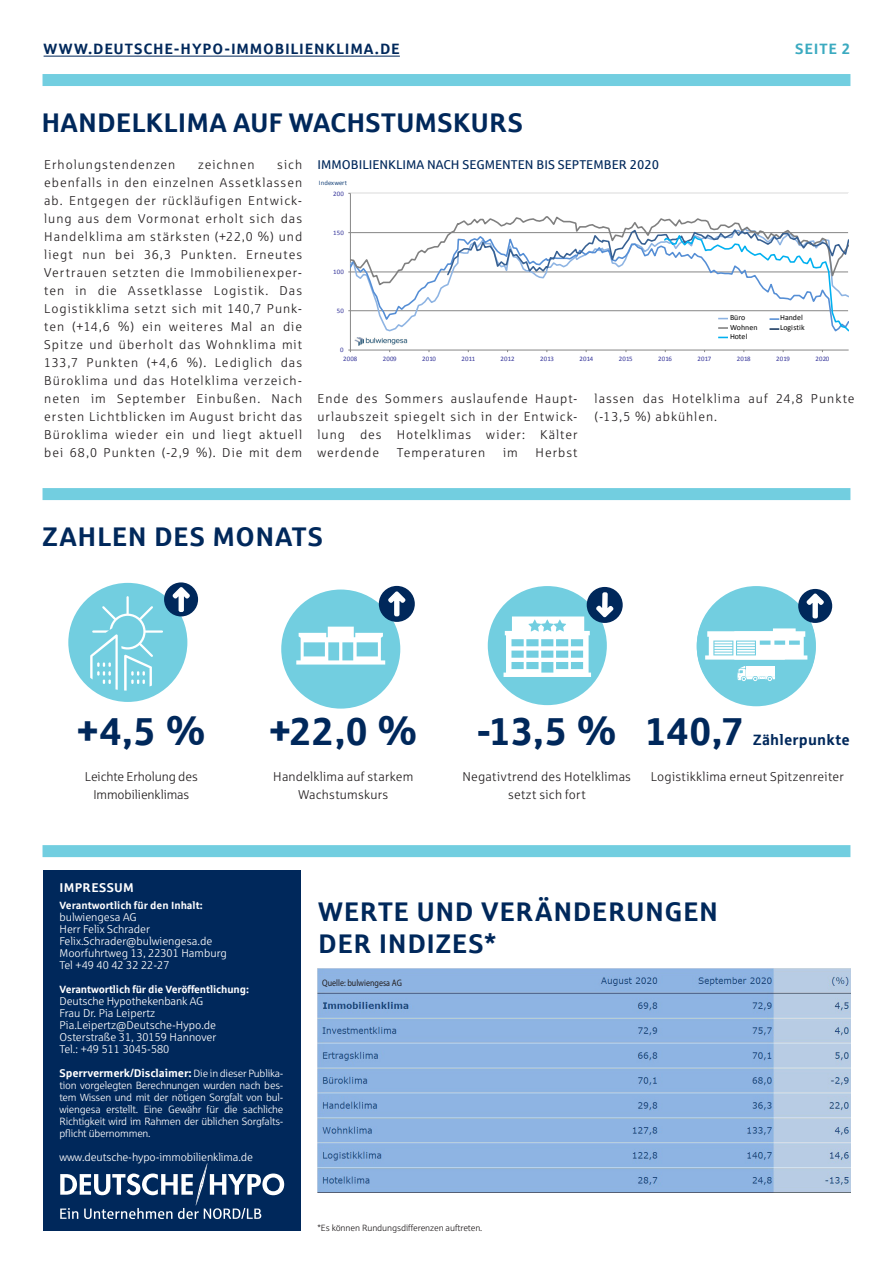
<style>
.page{position:relative;width:893px;height:1263px;background:#fff}
.page>*{position:absolute;margin:0;border:0;box-sizing:border-box;transform-origin:0 0}
.t1{font:700 39px "Sparkasse Rg";letter-spacing:-.005em;color:#00285b}
.t2{font:700 27px/32.4px "Sparkasse Rg";letter-spacing:.015em;color:#00285b}
.t3{font:700 15px "Sparkasse Rg";letter-spacing:.05em;color:#00285b}
.t4{font:700 15px "Sparkasse Rg";letter-spacing:.01em;color:#00285b}
.t5{font:700 15px "Sparkasse Rg";letter-spacing:.055em;color:#3baac0}
.t6{font:12.75px/18px "Sparkasse Lt";letter-spacing:.07em;color:#231f20;text-align:justify}
.t7{font:12.75px "Sparkasse Lt";letter-spacing:.02em;color:#231f20}
.t8{font:12.75px "Sparkasse Rg";color:#00285b}
.t9{font:12.75px "Sparkasse Lt";letter-spacing:-.01em;color:#231f20}
.t10{font:12.75px "Sparkasse Lt";letter-spacing:.015em;color:#231f20}
.t11{font:700 12.75px "Sparkasse Rg";letter-spacing:.02em;color:#fff}
.t12{font:11.25px "Sparkasse Lt";color:#fff}
.t13{font:700 11.25px "Sparkasse Rg";letter-spacing:-.01em;color:#fff}
.t14{font:10.5px/12px "Sparkasse Lt";letter-spacing:-.02em;color:#fff;text-align:justify}
.t15{font:700 10.5px "Sparkasse Rg";letter-spacing:-.01em;color:#fff}
.t16{font:9.45px "Myriad Pro";color:#231f20;scale:.85 1}
.t17{font:9px "Sparkasse Lt";letter-spacing:-.01em;color:#231f20}
.t18{font:7.8px "Calibri";letter-spacing:.005em;color:#000}
.t19{font:6.75px "Calibri";letter-spacing:.03em;color:#339}
.t20{font:6.75px "Calibri";letter-spacing:.015em;color:#1f497d}
.s1{font-family:"Sparkasse Lt";font-weight:400;font-size:10.5px}
</style>
<div class="page">
<div style="left:43px;top:871px;width:257px;height:360px;background:#00285b"></div>
<div style="left:43px;top:488px;width:807px;height:12px;background:#72cee0"></div>
<div style="left:43px;top:74px;width:807px;height:12px;background:#72cee0"></div>
<div style="left:43px;top:845px;width:807px;height:12px;background:#72cee0"></div>
<div style="left:68px;top:583px;width:119px;height:119px;background:#72cee0;border-radius:50%"></div>
<svg style="left:60px;top:1163px;width:224px;height:56px;background:#39587f"></svg>
<hr style="left:44px;top:56px;width:356px;height:1px;background:#00285b">
<img style="left:317px;top:969px;width:533px;height:223px">
<svg style="left:164px;top:582px;width:34px;height:34px"></svg>
<div style="left:488px;top:586px;width:119px;height:119px;background:#72cee0;border-radius:50%"></div>
<div style="left:587px;top:587px;width:36px;height:36px;background:#00285b;border-radius:50%"></div>
<svg style="left:504px;top:488px;width:111px;height:189px"></svg>
<div style="left:281px;top:589px;width:119px;height:120px;background:#72cee0;border-radius:50%"></div>
<div style="left:379px;top:586px;width:36px;height:36px;background:#00285b;border-radius:50%"></div>
<svg style="left:381px;top:586px;width:26px;height:31px"></svg>
<div style="left:350px;top:193px;width:499px;height:157px;border:1px solid #fff"></div>
<hr style="left:350px;top:193px;width:1px;height:157px;background:#868686">
<hr style="left:350px;top:350px;width:499px;height:1px;background:#868686">
<img style="left:355px;top:338px;width:52px;height:8px">
<svg style="left:348px;top:215px;width:501px;height:123px"></svg>
<div style="left:697px;top:586px;width:119px;height:119px;background:#72cee0;border-radius:50%"></div>
<svg style="left:737px;top:666px;width:38px;height:15px"></svg>
<svg style="left:705px;top:628px;width:102px;height:32px;background:#d9f1f6"></svg>
<svg style="left:296px;top:627px;width:89px;height:37px"></svg>
<div style="left:798px;top:589px;width:34px;height:34px;background:#00285b;border-radius:50%"></div>
<svg style="left:805px;top:592px;width:19px;height:27px"></svg>
<svg style="left:90px;top:586px;width:103px;height:105px"></svg>
<p class="t3" style="left:44px;top:39px;width:358px">WWW.DEUTSCHE-HYPO-IMMOBILIENKLIMA.DE</p>
<p class="t5" style="left:795px;top:39px;width:57px">SEITE 2</p>
<p class="t2" style="left:41px;top:105px;width:483px">HANDELKLIMA AUF WACHSTUMSKURS</p>
<p class="t8" style="left:317px;top:156px;width:343px">IMMOBILIENKLIMA NACH SEGMENTEN BIS SEPTEMBER 2020</p>
<p class="t6" style="left:44px;top:155px;width:259px;text-indent:233px">sich ebenfalls in den einzelnen Assetklassen ab. Entgegen der rückläufigen Entwick&shy;lung aus dem Vormonat erholt sich das Handelklima am stärksten (+22,0 %) und liegt nun bei 36,3 Punkten. Erneutes Vertrauen setzten die Immobilienexper&shy;ten in die Assetklasse Logistik. Das Logistikklima setzt sich mit 140,7 Punk&shy;ten (+14,6 %) ein weiteres Mal an die Spitze und überholt das Wohnklima mit 133,7 Punkten (+4,6 %). Lediglich das Büroklima und das Hotelklima verzeich&shy;neten im September Einbußen. Nach ersten Lichtblicken im August bricht das Büroklima wieder ein und liegt aktuell bei 68,0 Punkten (-2,9 %). Die mit dem</p>
<p class="t6" style="left:44px;top:155px;width:133px">Erholungstendenzen</p>
<p class="t6" style="left:198px;top:155px;width:58px">zeichnen</p>
<p class="t20" style="left:319px;top:178px;width:30px">Indexwert</p>
<p class="t19" style="left:333px;top:189px;width:12px">200</p>
<p class="t19" style="left:333px;top:228px;width:12px">150</p>
<p class="t19" style="left:333px;top:267px;width:12px">100</p>
<p class="t19" style="left:337px;top:306px;width:9px">50</p>
<p class="t18" style="left:730px;top:313px;width:17px">Büro</p>
<p class="t18" style="left:780px;top:313px;width:24px">Handel</p>
<p class="t18" style="left:730px;top:322px;width:29px">Wohnen</p>
<p class="t18" style="left:780px;top:322px;width:26px">Logistik</p>
<p class="t18" style="left:730px;top:332px;width:19px">Hotel</p>
<p class="t19" style="left:340px;top:345px;width:5px">0</p>
<p class="t19" style="left:343px;top:355px;width:15px">2008</p>
<p class="t19" style="left:383px;top:355px;width:15px">2009</p>
<p class="t19" style="left:422px;top:355px;width:15px">2010</p>
<p class="t19" style="left:461px;top:355px;width:15px">2011</p>
<p class="t19" style="left:501px;top:355px;width:15px">2012</p>
<p class="t19" style="left:540px;top:355px;width:15px">2013</p>
<p class="t19" style="left:579px;top:355px;width:15px">2014</p>
<p class="t19" style="left:619px;top:355px;width:15px">2015</p>
<p class="t19" style="left:658px;top:355px;width:15px">2016</p>
<p class="t19" style="left:697px;top:355px;width:15px">2017</p>
<p class="t19" style="left:737px;top:355px;width:15px">2018</p>
<p class="t19" style="left:776px;top:355px;width:15px">2019</p>
<p class="t19" style="left:815px;top:355px;width:15px">2020</p>
<p class="t6" style="left:317px;top:389px;width:262px">Ende des Sommers auslaufende Haupt&shy;urlaubszeit spiegelt sich in der Entwick&shy;lung des Hotelklimas wider: Kälter werdende</p>
<p class="t6" style="left:595px;top:389px;width:262px">lassen das Hotelklima auf 24,8 Punkte (-13,5 %) abkühlen.</p>
<p class="t6" style="left:397px;top:443px;width:90px">Temperaturen</p>
<p class="t6" style="left:503px;top:443px;width:16px">im</p>
<p class="t6" style="left:536px;top:443px;width:44px">Herbst</p>
<p class="t2" style="left:43px;top:520px;width:282px">ZAHLEN DES MONATS</p>
<p class="t1" style="left:77px;top:706px;width:131px">+4,5 %</p>
<p class="t9" style="left:85px;top:769px;width:114px">Leichte Erholung des</p>
<p class="t9" style="left:93px;top:787px;width:97px">Immobilienklimas</p>
<p class="t11" style="left:60px;top:879px;width:76px">IMPRESSUM</p>
<p class="t1" style="left:269px;top:706px;width:151px">+22,0 %</p>
<p class="t10" style="left:273px;top:769px;width:142px">Handelklima auf starkem</p>
<p class="t7" style="left:298px;top:787px;width:91px">Wachstumskurs</p>
<p class="t1" style="left:476px;top:706px;width:142px">-13,5 %</p>
<p class="t7" style="left:463px;top:769px;width:170px">Negativtrend des Hotelklimas</p>
<p class="t7" style="left:508px;top:787px;width:79px">setzt sich fort</p>
<p class="t1" style="left:645px;top:706px;width:101px">140,7</p>
<p class="t4" style="left:753px;top:730px;width:98px">Zählerpunkte</p>
<p class="t7" style="left:651px;top:769px;width:194px">Logistikklima erneut Spitzenreiter</p>
<p class="t15" style="left:60px;top:898px;width:145px">Verantwortlich für den Inhalt:</p>
<p class="t12" style="left:60px;top:910px;width:79px">bulwiengesa AG</p>
<p class="t12" style="left:60px;top:922px;width:92px">Herr Felix Schrader</p>
<p class="t12" style="left:60px;top:934px;width:154px">Felix.Schrader@bulwiengesa.de</p>
<p class="t12" style="left:60px;top:946px;width:169px">Moorfuhrtweg 13, 22301 Hamburg</p>
<p class="t12" style="left:60px;top:958px;width:111px">Tel +49 40 42 32 22-27</p>
<p class="t15" style="left:60px;top:982px;width:191px">Verantwortlich für die Veröffentlichung:</p>
<p class="t12" style="left:60px;top:994px;width:145px">Deutsche Hypothekenbank AG</p>
<p class="t12" style="left:60px;top:1006px;width:97px">Frau Dr. Pia Leipertz</p>
<p class="t12" style="left:60px;top:1018px;width:158px">Pia.Leipertz@Deutsche-Hypo.de</p>
<p class="t12" style="left:60px;top:1030px;width:158px">Osterstraße 31, 30159 Hannover</p>
<p class="t12" style="left:60px;top:1042px;width:111px">Tel.: +49 511 3045-580</p>
<p class="t13" style="left:60px;top:1065px;width:225px">Sperrvermerk/Disclaimer: <span class="s1">Die in dieser Publika-</span></p>
<p class="t14" style="left:60px;top:1079px;width:225px">tion vorgelegten Berechnungen wurden nach bes&shy;tem Wissen und mit der nötigen Sorgfalt von bul&shy;wiengesa erstellt. Eine Gewähr für die sachliche Richtigkeit wird im Rahmen der üblichen Sorgfalts&shy;pflicht übernommen.</p>
<p class="t12" style="left:60px;top:1150px;width:195px">www.deutsche-hypo-immobilienklima.de</p>
<p class="t2" style="left:318px;top:894px;width:401px">WERTE UND VERÄNDERUNGEN<br>DER INDIZES*</p>
<p class="t16" style="left:322px;top:976px;width:95px">Quelle: bulwiengesa AG</p>
<p class="t17" style="left:317px;top:1222px;width:166px">*Es können Rundungsdifferenzen auftreten.</p>
</div>
